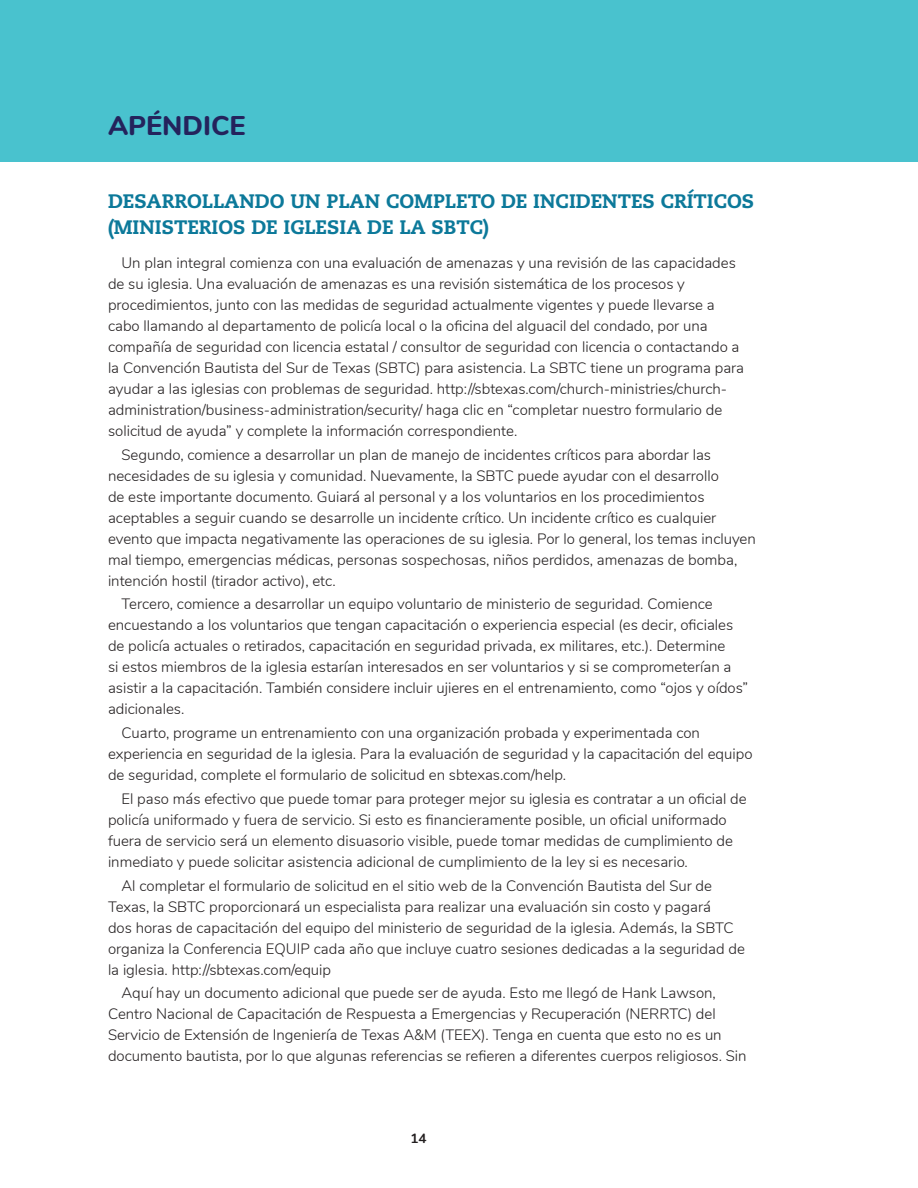
<style>
.page{position:relative;width:918px;height:1188px;background:#fff}
.page>*{position:absolute;margin:0;border:0;box-sizing:border-box;transform-origin:0 0}
.Chapter_Headline{font:800 27px "Nunito";color:#24235c}
.Headline_13{font:800 19.5px/25.5px "Caecilia LT Pro 85";color:#0c799a}
.t1{font:300 15px/21px "Nunito";color:#231f20}
.t2{font:700 13.5px "Nunito";color:#231f20}
</style>
<div class="page">
<div style="left:0;top:0;width:918px;height:162px;background:#49c2ce"></div>
<p class="Chapter_Headline" style="left:108px;top:106px;width:139px">APÉNDICE</p>
<p class="Headline_13" style="left:108px;top:188px;width:648px">DESARROLLANDO UN PLAN COMPLETO DE INCIDENTES CRÍTICOS (MINISTERIOS DE IGLESIA DE LA SBTC)</p>
<p class="t1" style="left:108px;top:252px;width:638px;text-indent:14px">Un plan integral comienza con una evaluación de amenazas y una revisión de las capacidades de su iglesia. Una evaluación de amenazas es una revisión sistemática de los procesos y procedimientos, junto con las medidas de seguridad actualmente vigentes y puede llevarse a cabo llamando al departamento de policía local o la oficina del alguacil del condado, por una compañía de seguridad con licencia estatal / consultor de seguridad con licencia o contactando a la Convención Bautista del Sur de Texas (SBTC) para asistencia. La SBTC tiene un programa para ayudar a las iglesias con problemas de seguridad. http://sbtexas.com/church-ministries/church&shy;administration/business-administration/security/ haga clic en “completar nuestro formulario de solicitud de ayuda” y complete la información correspondiente.</p>
<p class="t1" style="left:108px;top:443px;width:649px;text-indent:14px">Segundo, comience a desarrollar un plan de manejo de incidentes críticos para abordar las necesidades de su iglesia y comunidad. Nuevamente, la SBTC puede ayudar con el desarrollo<br>de este importante documento. Guiará al personal y a los voluntarios en los procedimientos aceptables a seguir cuando se desarrolle un incidente crítico. Un incidente crítico es cualquier evento que impacta negativamente las operaciones de su iglesia. Por lo general, los temas incluyen mal tiempo, emergencias médicas, personas sospechosas, niños perdidos, amenazas de bomba, intención hostil (tirador activo), etc.</p>
<p class="t1" style="left:108px;top:593px;width:642px;text-indent:14px">Tercero, comience a desarrollar un equipo voluntario de ministerio de seguridad. Comience encuestando a los voluntarios que tengan capacitación o experiencia especial (es decir, oficiales de policía actuales o retirados, capacitación en seguridad privada, ex militares, etc.). Determine<br>si estos miembros de la iglesia estarían interesados en ser voluntarios y si se comprometerían a asistir a la capacitación. También considere incluir ujieres en el entrenamiento, como “ojos y oídos” adicionales.</p>
<p class="t1" style="left:108px;top:722px;width:646px;text-indent:14px">Cuarto, programe un entrenamiento con una organización probada y experimentada con experiencia en seguridad de la iglesia. Para la evaluación de seguridad y la capacitación del equipo de seguridad, complete el formulario de solicitud en sbtexas.com/help.</p>
<p class="t1" style="left:108px;top:787px;width:640px;text-indent:14px">El paso más efectivo que puede tomar para proteger mejor su iglesia es contratar a un oficial de policía uniformado y fuera de servicio. Si esto es financieramente posible, un oficial uniformado fuera de servicio será un elemento disuasorio visible, puede tomar medidas de cumplimiento de inmediato y puede solicitar asistencia adicional de cumplimiento de la ley si es necesario.</p>
<p class="t1" style="left:108px;top:874px;width:638px;text-indent:14px">Al completar el formulario de solicitud en el sitio web de la Convención Bautista del Sur de Texas, la SBTC proporcionará un especialista para realizar una evaluación sin costo y pagará<br>dos horas de capacitación del equipo del ministerio de seguridad de la iglesia. Además, la SBTC organiza la Conferencia EQUIP cada año que incluye cuatro sesiones dedicadas a la seguridad de la iglesia. http://sbtexas.com/equip</p>
<p class="t1" style="left:108px;top:982px;width:640px;text-indent:14px">Aquí hay un documento adicional que puede ser de ayuda. Esto me llegó de Hank Lawson, Centro Nacional de Capacitación de Respuesta a Emergencias y Recuperación (NERRTC) del Servicio de Extensión de Ingeniería de Texas A&amp;M (TEEX). Tenga en cuenta que esto no es un documento bautista, por lo que algunas referencias se refieren a diferentes cuerpos religiosos. Sin</p>
<p class="t2" style="left:410px;top:1129px;width:18px">14</p>
</div>
